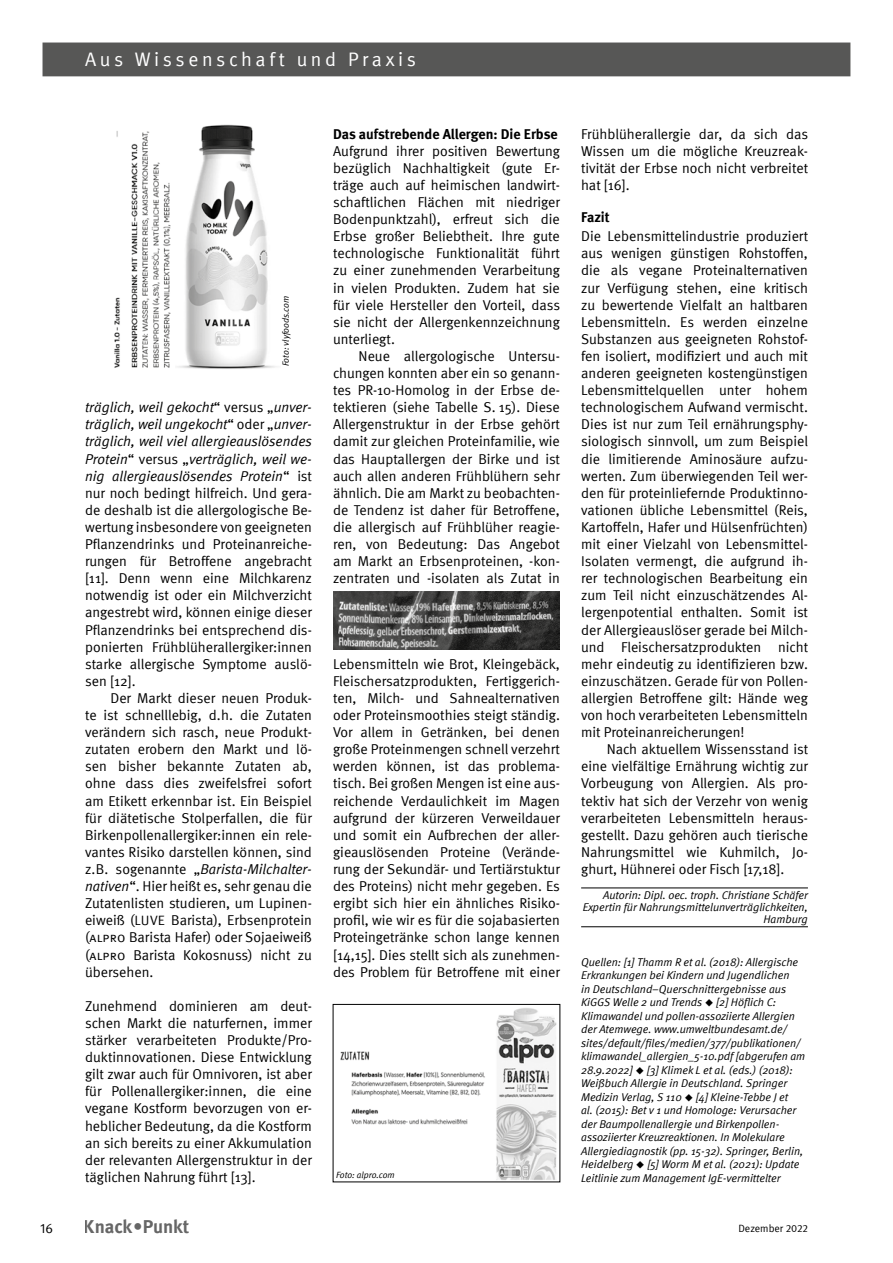
<style>
.page{position:relative;width:893px;height:1263px;background:#fff}
.page>*{position:absolute;margin:0;border:0;box-sizing:border-box;transform-origin:0 0}
.t1{font:19.5px "Meta Normal";letter-spacing:.185em;color:#fff}
.t2{font:700 18.75px "Meta";letter-spacing:-.005em;color:#000}
.t3{font:14.25px/17.1px "Meta Normal";color:#000;text-align:justify}
.t4{font:700 14.25px "Meta";color:#000}
.t5{font:13.5px "Meta Normal Expert";color:#000}
.t6{font:italic 11.25px/13.5px "Meta Normal";color:#000;text-align:right}
.t7{font:10.5px "Meta Normal";color:#000}
.t8{font:italic 9px "Meta Normal";color:#000}
.s1{font-style:italic}
.s2{font-family:"Meta Normal Caps";font-size:13.5px}
.s3{font-family:"Meta Normal Expert"}
</style>
<div class="page">
<div style="left:43px;top:43px;width:807px;height:33px;background:#575756"></div>
<hr style="left:581px;top:888px;width:227px;height:1px;background:#000">
<hr style="left:581px;top:926px;width:227px;height:1px;background:#000">
<img style="left:340px;top:1008px;width:217px;height:172px">
<img style="left:333px;top:591px;width:227px;height:58px">
<img style="left:177px;top:124px;width:100px;height:245px">
<img style="left:114px;top:131px;width:57px;height:237px">
<h1 class="t1" style="left:85px;top:48px;width:332px">Aus Wissenschaft und Praxis</h1>
<p class="t8" style="left:280px;top:366px;width:72px;rotate:-90deg">Foto: vlyfoods.com</p>
<p class="t3" style="left:85px;top:399px;width:228px"><span class="s1">träglich, weil gekocht</span>“ versus „<span class="s1">unver&shy;träglich, weil ungekocht</span>“ oder „<span class="s1">unver&shy;träglich, weil viel allergieauslösendes Protein</span>“ versus „<span class="s1">verträglich, weil we&shy;nig allergieauslösendes Protein</span>“ ist nur noch bedingt hilfreich. Und gera&shy;de deshalb ist die allergologische Be&shy;wertung insbesondere von geeigneten Pflanzendrinks und Proteinanreiche&shy;rungen für Betroffene angebracht [11]. Denn wenn eine Milchkarenz notwendig ist oder ein Milchverzicht angestrebt wird, können einige dieser Pflanzendrinks bei entsprechend dis&shy;ponierten Frühblüherallergiker:innen starke allergische Symptome auslö&shy;sen [12].</p>
<p class="t3" style="left:85px;top:689px;width:228px;text-indent:26px">Der Markt dieser neuen Produk&shy;te ist schnelllebig, d.h. die Zutaten verändern sich rasch, neue Produkt&shy;zutaten erobern den Markt und lö&shy;sen bisher bekannte Zutaten ab, ohne dass dies zweifelsfrei sofort am Etikett erkennbar ist. Ein Beispiel für diätetische Stolperfallen, die für Birkenpollenallergiker:innen ein rele&shy;vantes Risiko darstellen können, sind z.B. sogenannte „<span class="s1">Barista-Milchalter&shy;nativen</span>“. Hier heißt es, sehr genau die Zutatenlisten studieren, um Lupinen&shy;eiweiß (<span class="s2">LUVE</span> Barista), Erbsenprotein (<span class="s2">alpro</span> Barista Hafer) oder Sojaeiweiß (<span class="s2">alpro</span> Barista Kokosnuss) nicht zu übersehen.</p>
<p class="t3" style="left:85px;top:997px;width:228px">Zunehmend dominieren am deut&shy;schen Markt die naturfernen, immer stärker verarbeiteten Produkte/Pro&shy;duktinnovationen. Diese Entwicklung gilt zwar auch für Omnivoren, ist aber für Pollenallergiker:innen, die eine vegane Kostform bevorzugen von er&shy;heblicher Bedeutung, da die Kostform an sich bereits zu einer Akkumulation der relevanten Allergenstruktur in der täglichen Nahrung führt [13].</p>
<p class="t4" style="left:333px;top:125px;width:226px">Das aufstrebende Allergen: Die Erbse</p>
<p class="t3" style="left:333px;top:142px;width:228px">Aufgrund ihrer positiven Bewertung bezüglich Nachhaltigkeit (gute Er&shy;träge auch auf heimischen landwirt&shy;schaftlichen Flächen mit niedriger Bodenpunktzahl), erfreut sich die Erbse großer Beliebtheit. Ihre gute technologische Funktionalität führt zu einer zunehmenden Verarbeitung in vielen Produkten. Zudem hat sie für viele Hersteller den Vorteil, dass sie nicht der Allergenkennzeichnung unterliegt.</p>
<p class="t3" style="left:333px;top:347px;width:228px;text-indent:26px">Neue allergologische Untersu&shy;chungen konnten aber ein so genann&shy;tes PR-10-Homolog in der Erbse de&shy;tektieren (siehe Tabelle S. 15). Diese Allergenstruktur in der Erbse gehört damit zur gleichen Proteinfamilie, wie das Hauptallergen der Birke und ist auch allen anderen Frühblühern sehr ähnlich. Die am Markt zu beobachten&shy;de Tendenz ist daher für Betroffene, die allergisch auf Frühblüher reagie&shy;ren, von Bedeutung: Das Angebot am Markt an Erbsenproteinen, -kon&shy;zentraten und -isolaten als Zutat in</p>
<p class="t3" style="left:333px;top:655px;width:228px">Lebensmitteln wie Brot, Kleingebäck, Fleischersatzprodukten, Fertiggerich&shy;ten, Milch- und Sahnealternativen oder Proteinsmoothies steigt ständig.<br>Vor allem in Getränken, bei denen große Proteinmengen schnell verzehrt werden können, ist das problema&shy;tisch. Bei großen Mengen ist eine aus&shy;reichende Verdaulichkeit im Magen aufgrund der kürzeren Verweildauer und somit ein Aufbrechen der aller&shy;gieauslösenden Proteine (Verände&shy;rung der Sekundär- und Tertiärstuktur des Proteins) nicht mehr gegeben. Es ergibt sich hier ein ähnliches Risiko&shy;profil, wie wir es für die sojabasierten Proteingetränke schon lange kennen [14,15]. Dies stellt sich als zunehmen&shy;des Problem für Betroffene mit einer</p>
<p class="t8" style="left:336px;top:1170px;width:60px">Foto: alpro.com</p>
<p class="t3" style="left:581px;top:125px;width:228px">Frühblüherallergie dar, da sich das Wissen um die mögliche Kreuzreak&shy;tivität der Erbse noch nicht verbreitet hat [16].</p>
<p class="t4" style="left:581px;top:209px;width:30px">Fazit</p>
<p class="t3" style="left:581px;top:228px;width:228px">Die Lebensmittelindustrie produziert aus wenigen günstigen Rohstoffen, die als vegane Proteinalternativen zur Verfügung stehen, eine kritisch zu bewertende Vielfalt an haltbaren Lebensmitteln. Es werden einzelne Substanzen aus geeigneten Rohstof&shy;fen isoliert, modifiziert und auch mit anderen geeigneten kostengünstigen Lebensmittelquellen unter hohem technologischem Aufwand vermischt.<br>Dies ist nur zum Teil ernährungsphy&shy;siologisch sinnvoll, um zum Beispiel die limitierende Aminosäure aufzu&shy;werten. Zum überwiegenden Teil wer&shy;den für proteinliefernde Produktinno&shy;vationen übliche Lebensmittel (Reis, Kartoffeln, Hafer und Hülsenfrüchten) mit einer Vielzahl von Lebensmittel-Isolaten vermengt, die aufgrund ih&shy;rer technologischen Bearbeitung ein zum Teil nicht einzuschätzendes Al&shy;lergenpotential enthalten. Somit ist der Allergieauslöser gerade bei Milch&shy;und Fleischersatzprodukten nicht mehr eindeutig zu identifizieren bzw. einzuschätzen. Gerade für von Pollen&shy;allergien Betroffene gilt: Hände weg von hoch verarbeiteten Lebensmitteln mit Proteinanreicherungen!</p>
<p class="t3" style="left:581px;top:741px;width:228px;text-indent:26px">Nach aktuellem Wissensstand ist eine vielfältige Ernährung wichtig zur Vorbeugung von Allergien. Als pro&shy;tektiv hat sich der Verzehr von wenig verarbeiteten Lebensmitteln heraus&shy;gestellt. Dazu gehören auch tierische Nahrungsmittel wie Kuhmilch, Jo&shy;ghurt, Hühnerei oder Fisch [17,18].</p>
<p class="t6" style="left:583px;top:889px;width:227px;line-height:12px">Autorin: Dipl. oec. troph. Christiane Schäfer<br>Expertin für Nahrungsmittelunverträglichkeiten,<br>Hamburg</p>
<p class="t6" style="left:581px;top:955px;width:226px;text-align:left">Quellen: [1] Thamm R et al. (2018): Allergische Erkrankungen bei Kindern und Jugendlichen<br>in Deutschland–Querschnittergebnisse aus KiGGS Welle 2 und Trends ◆ [2] Höflich C:<br>Klimawandel und pollen-assoziierte Allergien der Atemwege. www.umweltbundesamt.de/ sites/default/files/medien/377/publikationen/ klimawandel_allergien_5-10.pdf [abgerufen am 28.9.2022] ◆ [3] Klimek L et al. (eds.) (2018):<br>Weißbuch Allergie in Deutschland. Springer Medizin Verlag, S 110 ◆ [4] Kleine-Tebbe J et<br>al. (2015): Bet v 1 und Homologe: Verursacher der Baumpollenallergie und Birkenpollen&shy;assoziierter Kreuzreaktionen. In Molekulare Allergiediagnostik (pp. 15-32). Springer, Berlin, Heidelberg ◆ [5] Worm M et al. (2021): Update Leitlinie zum Management IgE-vermittelter</p>
<p class="t5" style="left:40px;top:1221px;width:14px">16</p>
<h2 class="t2" style="left:84px;top:1215px;width:107px">Knack • Punkt</h2>
<p class="t7" style="left:738px;top:1223px;width:71px">Dezember <span class="s3">2022</span></p>
</div>
